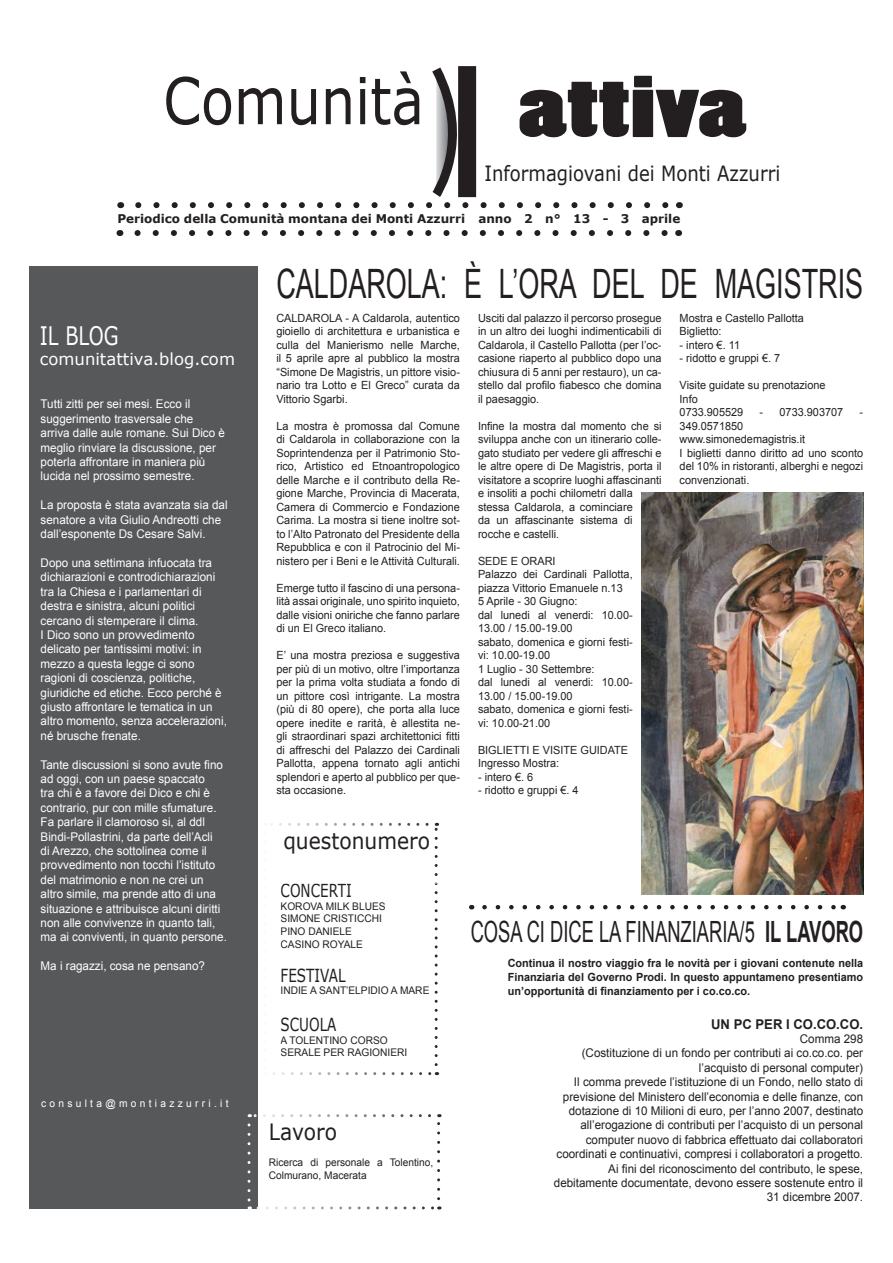
<style>
.page{position:relative;width:893px;height:1263px;background:#fff}
.page>*{position:absolute;margin:0;border:0;box-sizing:border-box;transform-origin:0 0}
.t1{font:64.5px "Verdana";color:#231f20;scale:.84 1}
.t2{font:40.5px "Arial";color:#231f20;scale:.67 1}
.t3{font:29.25px "Arial";color:#231f20;scale:.63 1}
.t4{font:700 29.25px "Arial";color:#231f20;scale:.63 1}
.t5{font:25.5px "Verdana";color:#fff;scale:.75 1}
.t6{font:22.5px "Verdana";color:#231f20;scale:.9 1}
.t7{font:21px "Verdana";color:#231f20;scale:.86 1}
.t8{font:18px "Verdana";color:#231f20;scale:.75 1}
.t9{font:16.5px "Verdana";color:#fff}
.t10{font:700 13.5px "Arial";color:#231f20}
.t11{font:12px/14.4px "Arial";color:#fff}
.t12{font:12px/14.4px "Arial";color:#231f20;text-align:right}
.t13{font:700 12px "Verdana";color:#231f20}
.t14{font:11.25px/13.5px "Arial";color:#231f20}
.t15{font:700 11.25px/13.5px "Arial";color:#231f20;text-align:justify}
.t16{font:10.5px/12.6px "Arial";color:#231f20}
.t17{font:10.5px "Arial";letter-spacing:.325em;color:#fff}
.t18{font:10.5px/12.6px "Arial";letter-spacing:.11em;color:#231f20}
.s1{font-family:"Poplar Std";font-size:78.75px}
.s2{font-weight:400}
</style>
<div class="page">
<svg style="left:137px;top:230px;width:531px;height:6px"></svg>
<div style="left:30px;top:267px;width:228px;height:942px;background:#57585a"></div>
<svg style="left:138px;top:66px;width:531px;height:142px"></svg>
<div style="left:458px;top:66px;width:18px;height:131px;background:#231f20"></div>
<svg style="left:484px;top:905px;width:352px;height:4px"></svg>
<svg style="left:248px;top:1125px;width:3px;height:84px"></svg>
<svg style="left:258px;top:1206px;width:182px;height:3px"></svg>
<svg style="left:437px;top:1114px;width:3px;height:85px"></svg>
<svg style="left:249px;top:1114px;width:181px;height:3px"></svg>
<svg style="left:274px;top:1072px;width:163px;height:3px"></svg>
<svg style="left:435px;top:823px;width:3px;height:242px"></svg>
<svg style="left:270px;top:823px;width:157px;height:3px"></svg>
<img style="left:641px;top:492px;width:223px;height:402px">
<h1 class="t1" style="left:163px;top:60px;width:696px">Comunità <span class="s1">attiva</span></h1>
<h3 class="t7" style="left:484px;top:160px;width:346px">Informagiovani dei Monti Azzurri</h3>
<p class="t13" style="left:117px;top:210px;width:564px">Periodico della Comunità montana dei Monti Azzurri anno 2 n° 13 - 3 aprile</p>
<h3 class="t5" style="left:40px;top:320px;width:107px">IL BLOG</h3>
<h3 class="t9" style="left:40px;top:348px;width:197px">comunitattiva.blog.com</h3>
<p class="t11" style="left:41px;top:397px;width:186px">Tutti zitti per sei mesi. Ecco il suggerimento trasversale che arriva dalle aule romane. Sui Dico è meglio rinviare la discussione, per poterla affrontare in maniera più lucida nel prossimo semestre.</p>
<p class="t11" style="left:41px;top:498px;width:188px">La proposta è stata avanzata sia dal senatore a vita Giulio Andreotti che dall’esponente Ds Cesare Salvi.</p>
<p class="t11" style="left:41px;top:556px;width:188px">Dopo una settimana infuocata tra dichiarazioni e controdichiarazioni tra la Chiesa e i parlamentari di destra e sinistra, alcuni politici cercano di stemperare il clima.<br>I Dico sono un provvedimento delicato per tantissimi motivi: in mezzo a questa legge ci sono ragioni di coscienza, politiche, giuridiche ed etiche. Ecco perché è giusto affrontare le tematica in un altro momento, senza accelerazioni, né brusche frenate.</p>
<p class="t11" style="left:41px;top:757px;width:188px">Tante discussioni si sono avute fino ad oggi, con un paese spaccato<br>tra chi è a favore dei Dico e chi è contrario, pur con mille sfumature.<br>Fa parlare il clamoroso si, al ddl Bindi-Pollastrini, da parte dell’Acli<br>di Arezzo, che sottolinea come il provvedimento non tocchi l’istituto del matrimonio e non ne crei un altro simile, ma prende atto di una situazione e attribuisce alcuni diritti non alle convivenze in quanto tali, ma ai conviventi, in quanto persone.</p>
<p class="t11" style="left:41px;top:959px;width:166px">Ma i ragazzi, cosa ne pensano?</p>
<p class="t17" style="left:41px;top:1096px;width:189px">consulta@montiazzurri.it</p>
<h2 class="t2" style="left:276px;top:257px;width:28px">caldar</h2>
<h2 class="t2" style="left:386px;top:257px;width:334px">ola: è l’ora del</h2>
<h2 class="t2" style="left:660px;top:257px;width:107px">de magistris</h2>
<p class="t14" style="left:276px;top:311px;width:185px;text-align:justify">CALDAROLA - A Caldarola, autentico gioiello di architettura e urbanistica e culla del Manierismo nelle Marche, il 5 aprile apre al pubblico la mostra “Simone De Magistris, un pittore visio&shy;nario tra Lotto e El Greco” curata da Vittorio Sgarbi.</p>
<p class="t14" style="left:276px;top:419px;width:185px;text-align:justify">La mostra è promossa dal Comune di Caldarola in collaborazione con la Soprintendenza per il Patrimonio Sto&shy;rico, Artistico ed Etnoantropologico delle Marche e il contributo della Re&shy;gione Marche, Provincia di Macerata, Camera di Commercio e Fondazione Carima. La mostra si tiene inoltre sot&shy;to l’Alto Patronato del Presidente della Repubblica e con il Patrocinio del Mi&shy;nistero per i Beni e le Attività Culturali.</p>
<p class="t14" style="left:276px;top:581px;width:185px;text-align:justify">Emerge tutto il fascino di una persona&shy;lità assai originale, uno spirito inquieto, dalle visioni oniriche che fanno parlare di un El Greco italiano.</p>
<p class="t14" style="left:276px;top:648px;width:185px;text-align:justify">E’ una mostra preziosa e suggestiva per più di un motivo, oltre l’importanza per la prima volta studiata a fondo di un pittore così intrigante. La mostra (più di 80 opere), che porta alla luce opere inedite e rarità, è allestita ne&shy;gli straordinari spazi architettonici fitti di affreschi del Palazzo dei Cardinali Pallotta, appena tornato agli antichi splendori e aperto al pubblico per que&shy;sta occasione.</p>
<p class="t14" style="left:478px;top:311px;width:185px;text-align:justify">U sciti dal palazzo il percorso prosegue in un altro dei luoghi indimenticabili di Caldarola, il Castello Pallotta (per l’oc&shy;casione riaperto al pubblico dopo una chiusura di 5 anni per restauro), un ca&shy;stello dal profilo fiabesco che domina il paesaggio.</p>
<p class="t14" style="left:478px;top:419px;width:185px">Infine la mostra dal momento che si sviluppa anche con un itinerario colle&shy;gato studiato per vedere gli affreschi e le altre opere di De Magistris, porta il visitatore a scoprire luoghi affascinanti e insoliti a pochi chilometri dalla stessa Caldarola, a cominciare<br>da un affascinante sistema di rocche e castelli.</p>
<p class="t14" style="left:478px;top:554px;width:156px">SEDE E ORARI<br>Palazzo dei Cardinali Pallotta, piazza Vittorio Emanuele n.13<br>5 Aprile - 30 Giugno:<br>dal lunedi al venerdi: 10.00-<br>13.00 / 15.00-19.00<br>sabato, domenica e giorni festi&shy;vi: 10.00-19.00<br>1 Luglio - 30 Settembre:<br>dal lunedi al venerdi: 10.00-<br>13.00 / 15.00-19.00<br>sabato, domenica e giorni festi&shy;vi: 10.00-21.00</p>
<p class="t14" style="left:478px;top:743px;width:152px">BIGLIETTI E VISITE GU IDATE<br>Ingresso Mostra:</p>
<p class="t14" style="left:478px;top:770px;width:57px">- intero €. 6</p>
<p class="t14" style="left:478px;top:783px;width:102px">- ridotto e gruppi €. 4</p>
<p class="t14" style="left:680px;top:311px;width:126px">Mostra e Castello Pallotta<br>Biglietto:</p>
<p class="t14" style="left:680px;top:338px;width:62px">- intero €. 11</p>
<p class="t14" style="left:680px;top:351px;width:102px">- ridotto e gruppi €. 7</p>
<p class="t14" style="left:680px;top:378px;width:147px">Visite guidate su prenotazione<br>Info<br>0733.905529</p>
<p class="t14" style="left:760px;top:405px;width:85px">- 0733.903707</p>
<p class="t14" style="left:860px;top:405px;width:5px">-</p>
<p class="t14" style="left:680px;top:419px;width:185px">349.0571850 www.simonedemagistris.it<br>I biglietti danno diritto ad uno sconto del 10% in ristoranti, alberghi e negozi convenzionati.</p>
<h3 class="t6" style="left:283px;top:826px;width:164px">questonumero</h3>
<h3 class="t8" style="left:281px;top:879px;width:96px">CONCERTI</h3>
<p class="t16" style="left:281px;top:900px;width:99px">korova milk blues simone cristicc</p>
<p class="t16" style="left:372px;top:912px;width:10px">hi</p>
<p class="t16" style="left:281px;top:925px;width:56px">pino daniele casi</p>
<p class="t16" style="left:304px;top:938px;width:47px">no royale</p>
<h3 class="t8" style="left:281px;top:964px;width:77px">festival</h3>
<p class="t16" style="left:281px;top:984px;width:17px">indie</p>
<p class="t16" style="left:310px;top:984px;width:45px">asant’elpidi</p>
<p class="t16" style="left:381px;top:984px;width:28px">o a mare</p>
<h3 class="t8" style="left:281px;top:1013px;width:51px">scuola</h3>
<p class="t18" style="left:281px;top:1034px;width:109px">atolenti no corso serale</p>
<p class="t16" style="left:324px;top:1046px;width:8px">per</p>
<p class="t16" style="left:347px;top:1046px;width:7px">ragi</p>
<p class="t16" style="left:372px;top:1046px;width:21px">onieri</p>
<h3 class="t6" style="left:269px;top:1118px;width:77px">Lavoro</h3>
<p class="t16" style="left:269px;top:1156px;width:166px">Ricerca di personale a Tolentino,<br>Colmurano, Macerata</p>
<h3 class="t3" style="left:471px;top:913px;width:144px">cosa ci dice</h3>
<h3 class="t3" style="left:599px;top:913px;width:163px">la fi nanziaria</h3>
<h3 class="t4" style="left:740px;top:912px;width:198px"><span class="s2">/5</span> il lavoro</h3>
<p class="t15" style="left:508px;top:957px;width:357px">Continua il nostro viaggio fra le novità per i giovani contenute nella Finanziaria del Governo Prodi. In questo appuntameno presentiamo un’opportunità di finanziamento per i co.co.co.</p>
<p class="t10" style="left:711px;top:1015px;width:154px">UN PC PER I CO.CO.CO.</p>
<p class="t12" style="left:554px;top:1032px;width:311px">Comma 298<br>(Costituzione di un fondo per contributi ai co.co.co. per l’acquisto di personal computer)<br>Il comma prevede l’istituzione di un Fondo, nello stato di previsione del Ministero dell’economia e delle finanze, con dotazione di 10 Milioni di euro, per l’anno 2007, destinato all’erogazione di contributi per l’acquisto di un personal computer nuovo di fabbrica effettuato dai collaboratori coordinati e continuativi, compresi i collaboratori a progetto.<br>Ai fini del riconoscimento del contributo, le spese, debitamente documentate, devono essere sostenute entro il 31 dicembre 2007.</p>
</div>
